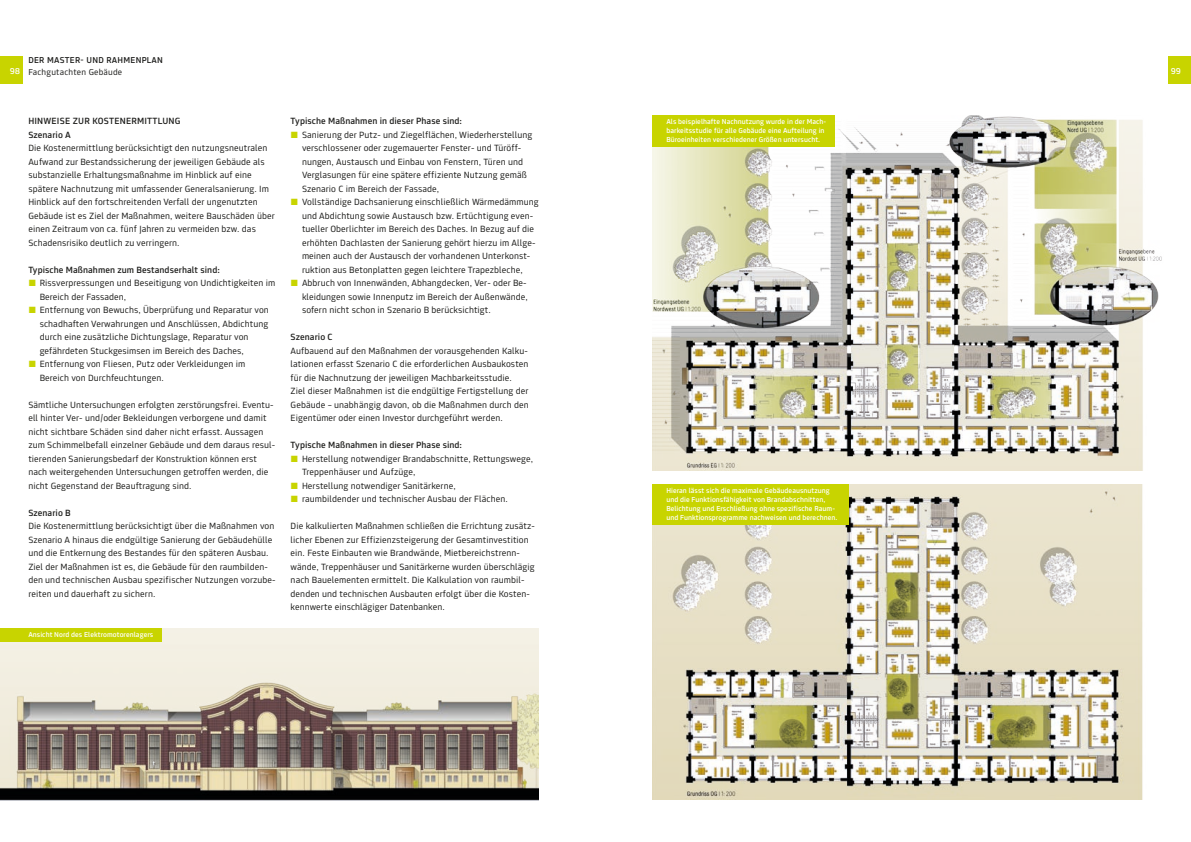
<style>
.page{position:relative;width:1191px;height:842px;background:#fff}
.page>*{position:absolute;margin:0;border:0;box-sizing:border-box;transform-origin:0 0}
.Fliesstext{font:9.5px/13.5px "Tram Beta 110502 a";letter-spacing:.005em;color:#1d1d1b}
.Fliesstext_bold{font:500 9.5px "Tram Beta 110502 a";letter-spacing:.005em;color:#1d1d1b}
.Fliesstext_bold_Vers{font:500 9.5px "Tram Beta 110502 a";letter-spacing:.02em;color:#1d1d1b}
.Rubrik_bold_links{font:500 9px "Tram Beta 110502 a";letter-spacing:.03em;color:#1d1d1b}
.Rubrik_links{font:9px "Tram Beta 110502 a";letter-spacing:.02em;color:#1d1d1b}
.t1{font:500 9px "Tram Beta 110502 a";color:#fff}
.Legenden_linke_Seite{font:500 7.5px/9px "Tram Beta 110502 a";letter-spacing:.005em;color:#fff}
.s1{font-weight:300;color:#c8d400}
</style>
<div class="page">
<img style="left:652px;top:115px;width:510px;height:356px">
<img style="left:0;top:628px;width:539px;height:172px">
<img style="left:652px;top:484px;width:491px;height:315px">
<div style="left:0;top:628px;width:162px;height:14px;background:#c8d400"></div>
<div style="left:652px;top:484px;width:197px;height:41px;background:#c8d400"></div>
<div style="left:652px;top:115px;width:182px;height:32px;background:#c8d400"></div>
<div style="left:0;top:57px;width:23px;height:27px;background:#c8d400"></div>
<div style="left:1168px;top:57px;width:23px;height:27px;background:#c8d400"></div>
<p class="Rubrik_bold_links" style="left:28px;top:53px;width:136px">DER MASTER- UND RAHMENPLAN</p>
<p class="Rubrik_links" style="left:28px;top:65px;width:95px">Fachgutachten Gebäude</p>
<p class="t1" style="left:10px;top:65px;width:12px">98</p>
<p class="t1" style="left:1170px;top:65px;width:12px">99</p>
<p class="Fliesstext_bold_Vers" style="left:28px;top:114px;width:154px">HINWEISE ZUR KOSTENERMITTLUNG</p>
<p class="Fliesstext_bold" style="left:28px;top:128px;width:44px">Szenario A</p>
<p class="Fliesstext" style="left:28px;top:141px;width:248px">Die Kostenermittlung berücksichtigt den nutzungsneutralen Aufwand zur Bestandssicherung der jeweiligen Gebäude als substanzielle Erhaltungsmaßnahme im Hinblick auf eine spätere Nachnutzung mit umfassender Generalsanierung. Im Hinblick auf den fortschreitenden Verfall der ungenutzten Gebäude ist es Ziel der Maßnahmen, weitere Bauschäden über einen Zeitraum von ca. fünf Jahren zu vermeiden bzw. das Schadensrisiko deutlich zu verringern.</p>
<p class="Fliesstext_bold" style="left:28px;top:263px;width:193px">Typische Maßnahmen zum Bestandserhalt sind:</p>
<p class="Fliesstext" style="left:40px;top:276px;width:237px;text-indent:-11px"><span class="s1">■</span> Rissverpressungen und Beseitigung von Undichtigkeiten im<br>Bereich der Fassaden,</p>
<p class="Fliesstext" style="left:40px;top:303px;width:231px;text-indent:-11px"><span class="s1">■</span> Entfernung von Bewuchs, Überprüfung und Reparatur von schadhaften Verwahrungen und Anschlüssen, Abdichtung durch eine zusätzliche Dichtungslage, Reparatur von gefährdeten Stuckgesimsen im Bereich des Daches,</p>
<p class="Fliesstext" style="left:40px;top:357px;width:207px;text-indent:-11px"><span class="s1">■</span> Entfernung von Fliesen, Putz oder Verkleidungen im<br>Bereich von Durchfeuchtungen.</p>
<p class="Fliesstext" style="left:28px;top:397px;width:248px">Sämtliche Untersuchungen erfolgten zerstörungsfrei. Eventu&shy;ell hinter Ver- und/oder Bekleidungen verborgene und damit nicht sichtbare Schäden sind daher nicht erfasst. Aussagen zum Schimmelbefall einzelner Gebäude und dem daraus resul&shy;tierenden Sanierungsbedarf der Konstruktion können erst nach weitergehenden Untersuchungen getroffen werden, die nicht Gegenstand der Beauftragung sind.</p>
<p class="Fliesstext_bold" style="left:28px;top:506px;width:44px">Szenario B</p>
<p class="Fliesstext" style="left:28px;top:519px;width:249px">Die Kostenermittlung berücksichtigt über die Maßnahmen von Szenario A hinaus die endgültige Sanierung der Gebäudehülle und die Entkernung des Bestandes für den späteren Ausbau.<br>Ziel der Maßnahmen ist es, die Gebäude für den raumbilden&shy;den und technischen Ausbau spezifischer Nutzungen vorzube&shy;reiten und dauerhaft zu sichern.</p>
<p class="Legenden_linke_Seite" style="left:28px;top:630px;width:126px">Ansicht Nord des Elektromotorenlagers</p>
<p class="Fliesstext_bold" style="left:291px;top:114px;width:173px">Typische Maßnahmen in dieser Phase sind:</p>
<p class="Fliesstext" style="left:302px;top:127px;width:232px;text-indent:-11px"><span class="s1">■</span> Sanierung der Putz- und Ziegelflächen, Wiederherstellung verschlossener oder zugemauerter Fenster- und Türöff&shy;nungen, Austausch und Einbau von Fenstern, Türen und Verglasungen für eine spätere effiziente Nutzung gemäß Szenario C im Bereich der Fassade,</p>
<p class="Fliesstext" style="left:302px;top:195px;width:238px;text-indent:-11px"><span class="s1">■</span> Vollständige Dachsanierung einschließlich Wärmedämmung und Abdichtung sowie Austausch bzw. Ertüchtigung even&shy;tueller Oberlichter im Bereich des Daches. In Bezug auf die erhöhten Dachlasten der Sanierung gehört hierzu im Allge&shy;meinen auch der Austausch der vorhandenen Unterkonst&shy;ruktion aus Betonplatten gegen leichtere Trapezbleche,</p>
<p class="Fliesstext" style="left:302px;top:276px;width:227px;text-indent:-11px"><span class="s1">■</span> Abbruch von Innenwänden, Abhangdecken, Ver- oder Be&shy;kleidungen sowie Innenputz im Bereich der Außenwände, sofern nicht schon in Szenario B berücksichtigt.</p>
<p class="Fliesstext_bold" style="left:291px;top:330px;width:44px">Szenario C</p>
<p class="Fliesstext" style="left:291px;top:343px;width:239px">Aufbauend auf den Maßnahmen der vorausgehenden Kalku&shy;lationen erfasst Szenario C die erforderlichen Ausbaukosten für die Nachnutzung der jeweiligen Machbarkeitsstudie.<br>Ziel dieser Maßnahmen ist die endgültige Fertigstellung der Gebäude – unabhängig davon, ob die Maßnahmen durch den Eigentümer oder einen Investor durchgeführt werden.</p>
<p class="Fliesstext_bold" style="left:291px;top:438px;width:173px">Typische Maßnahmen in dieser Phase sind:</p>
<p class="Fliesstext" style="left:302px;top:451px;width:233px;text-indent:-11px"><span class="s1">■</span> Herstellung notwendiger Brandabschnitte, Rettungswege,<br>Treppenhäuser und Aufzüge,</p>
<p class="Fliesstext" style="left:291px;top:478px;width:167px"><span class="s1">■</span> Herstellung notwendiger Sanitärkerne,</p>
<p class="Fliesstext" style="left:291px;top:492px;width:219px"><span class="s1">■</span> raumbildender und technischer Ausbau der Flächen.</p>
<p class="Fliesstext" style="left:291px;top:519px;width:246px">Die kalkulierten Maßnahmen schließen die Errichtung zusätz&shy;licher Ebenen zur Effizienzsteigerung der Gesamtinvestition ein. Feste Einbauten wie Brandwände, Mietbereichstrenn&shy;wände, Treppenhäuser und Sanitärkerne wurden überschlägig nach Bauelementen ermittelt. Die Kalkulation von raumbil&shy;denden und technischen Ausbauten erfolgt über die Kosten&shy;kennwerte einschlägiger Datenbanken.</p>
<p class="Legenden_linke_Seite" style="left:666px;top:117px;width:161px">Als beispielhafte Nachnutzung wurde in der Mach&shy;barkeitsstudie für alle Gebäude eine Aufteilung in<br>Büroeinheiten verschiedener Größen untersucht.</p>
<p class="Legenden_linke_Seite" style="left:666px;top:486px;width:173px">Hieran lässt sich die maximale Gebäudeausnutzung und die Funktionsfähigkeit von Brandabschnitten, Belichtung und Erschließung ohne spezifische Raum&shy;und Funktionsprogramme nachweisen und berechnen.</p>
</div>
